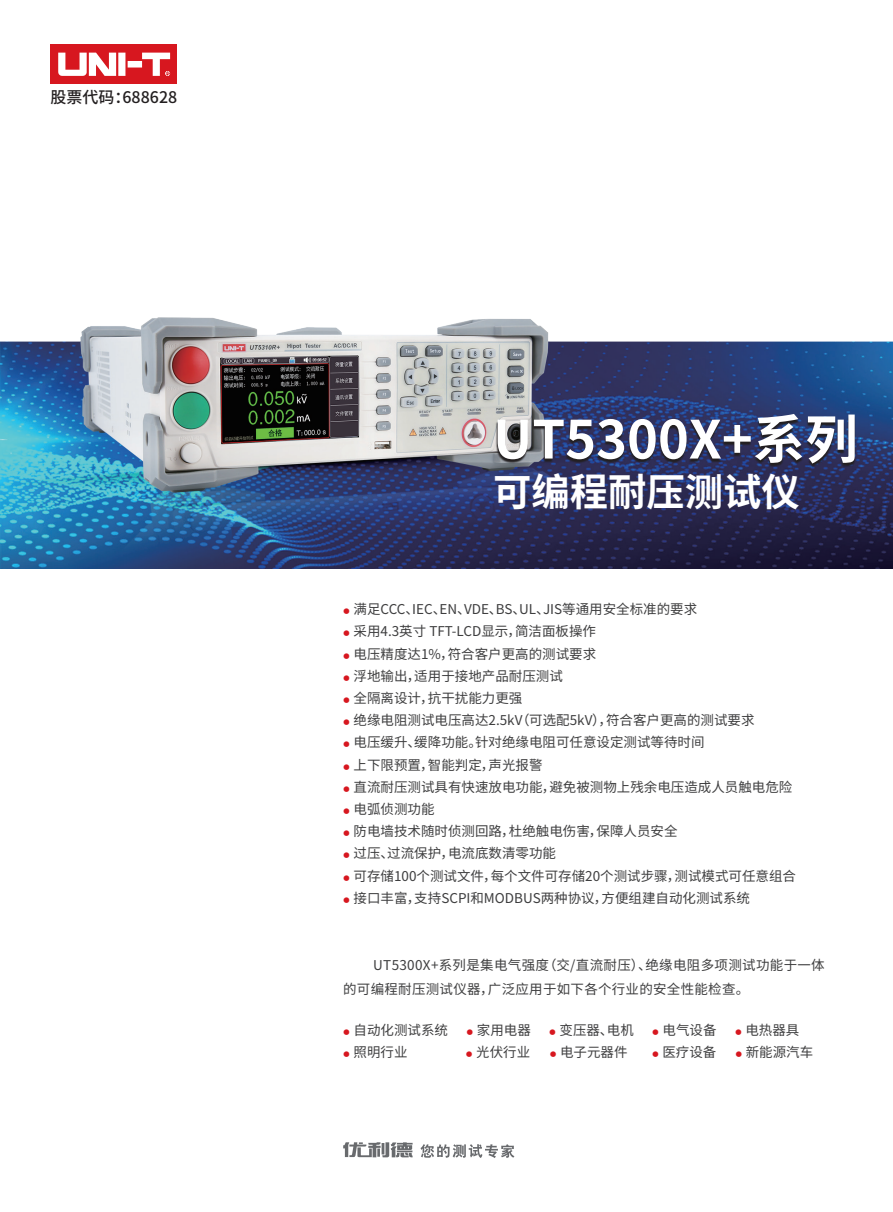
<style>
.page{position:relative;width:893px;height:1212px;background:#fff}
.page>*{position:absolute;margin:0;border:0;box-sizing:border-box;transform-origin:0 0}
.t1{font:700 52.5px "Source Han Sans CN";color:#fff}
.t2{font:700 38.4px "Source Han Sans CN";color:#fff}
.t3{font:500 16.05px "Source Han Sans CN";color:#231f20}
.t4{font:13.5px "Source Han Sans CN";color:#3e3e3f}
.t5{font:13.5px/24px "Source Han Sans CN";letter-spacing:.025em;color:#3e3e3f}
.s1{font-family:"Adobe Song Std";font-weight:300;font-size:7.5px;color:#d7171f}
</style>
<div class="page">
<div style="left:51px;top:45px;width:126px;height:39px;background:#d7171f"></div>
<svg style="left:58px;top:53px;width:112px;height:23px"></svg>
<svg style="left:343px;top:1142px;width:70px;height:15px"></svg>
<svg style="left:420px;top:1144px;width:94px;height:14px"></svg>
<img style="left:0;top:317px;width:893px;height:251px">
<img style="left:439px;top:361px;width:454px;height:208px">
<p class="t3" style="left:51px;top:89px;width:128px">股票代码：688628</p>
<h1 class="t1" style="left:493px;top:410px;width:366px">UT5300X+系列</h1>
<h2 class="t2" style="left:493px;top:470px;width:308px">可编程耐压测试仪</h2>
<p class="t4" style="left:343px;top:601px;width:356px"><span class="s1">●</span> 满足CCC、IEC、EN、VDE、BS、UL、JIS等通用安全标准的要求</p>
<p class="t4" style="left:343px;top:624px;width:255px"><span class="s1">●</span> 采用4.3英寸 TFT-LCD显示，简洁面板操作</p>
<p class="t4" style="left:343px;top:646px;width:255px"><span class="s1">●</span> 电压精度达1%，符合客户更高的测试要求</p>
<p class="t4" style="left:343px;top:668px;width:221px"><span class="s1">●</span> 浮地输出，适用于接地产品耐压测试</p>
<p class="t4" style="left:343px;top:690px;width:181px"><span class="s1">●</span> 全隔离设计，抗干扰能力更强</p>
<p class="t4" style="left:343px;top:712px;width:413px"><span class="s1">●</span> 绝缘电阻测试电压高达2.5kV（可选配5kV），符合客户更高的测试要求</p>
<p class="t4" style="left:343px;top:735px;width:363px"><span class="s1">●</span> 电压缓升、缓降功能。针对绝缘电阻可任意设定测试等待时间</p>
<p class="t4" style="left:343px;top:757px;width:201px"><span class="s1">●</span> 上下限预置，智能判定，声光报警</p>
<p class="t4" style="left:343px;top:779px;width:451px"><span class="s1">●</span> 直流耐压测试具有快速放电功能，避免被测物上残余电压造成人员触电危险</p>
<p class="t4" style="left:343px;top:801px;width:93px"><span class="s1">●</span> 电弧侦测功能</p>
<p class="t4" style="left:343px;top:823px;width:336px"><span class="s1">●</span> 防电墙技术随时侦测回路，杜绝触电伤害，保障人员安全</p>
<p class="t4" style="left:343px;top:846px;width:215px"><span class="s1">●</span> 过压、过流保护，电流底数清零功能</p>
<p class="t4" style="left:343px;top:868px;width:455px"><span class="s1">●</span> 可存储100个测试文件，每个文件可存储20个测试步骤，测试模式可任意组合</p>
<p class="t4" style="left:343px;top:890px;width:409px"><span class="s1">●</span> 接口丰富，支持SCPI和MODBUS两种协议，方便组建自动化测试系统</p>
<p class="t5" style="left:343px;top:953px;width:483px;text-indent:30px">UT5300X+系列是集电气强度（交/直流耐压）、绝缘电阻多项测试功能于一体的可编程耐压测试仪器，广泛应用于如下各个行业的安全性能检查。</p>
<p class="t4" style="left:343px;top:1022px;width:107px"><span class="s1">●</span> 自动化测试系统</p>
<p class="t4" style="left:466px;top:1022px;width:66px"><span class="s1">●</span> 家用电器</p>
<p class="t4" style="left:549px;top:1022px;width:86px"><span class="s1">●</span> 变压器、电机</p>
<p class="t4" style="left:652px;top:1022px;width:66px"><span class="s1">●</span> 电气设备</p>
<p class="t4" style="left:735px;top:1022px;width:66px"><span class="s1">●</span> 电热器具</p>
<p class="t4" style="left:343px;top:1045px;width:66px"><span class="s1">●</span> 照明行业</p>
<p class="t4" style="left:466px;top:1045px;width:66px"><span class="s1">●</span> 光伏行业</p>
<p class="t4" style="left:549px;top:1045px;width:80px"><span class="s1">●</span> 电子元器件</p>
<p class="t4" style="left:652px;top:1045px;width:66px"><span class="s1">●</span> 医疗设备</p>
<p class="t4" style="left:735px;top:1045px;width:80px"><span class="s1">●</span> 新能源汽车</p>
</div>
